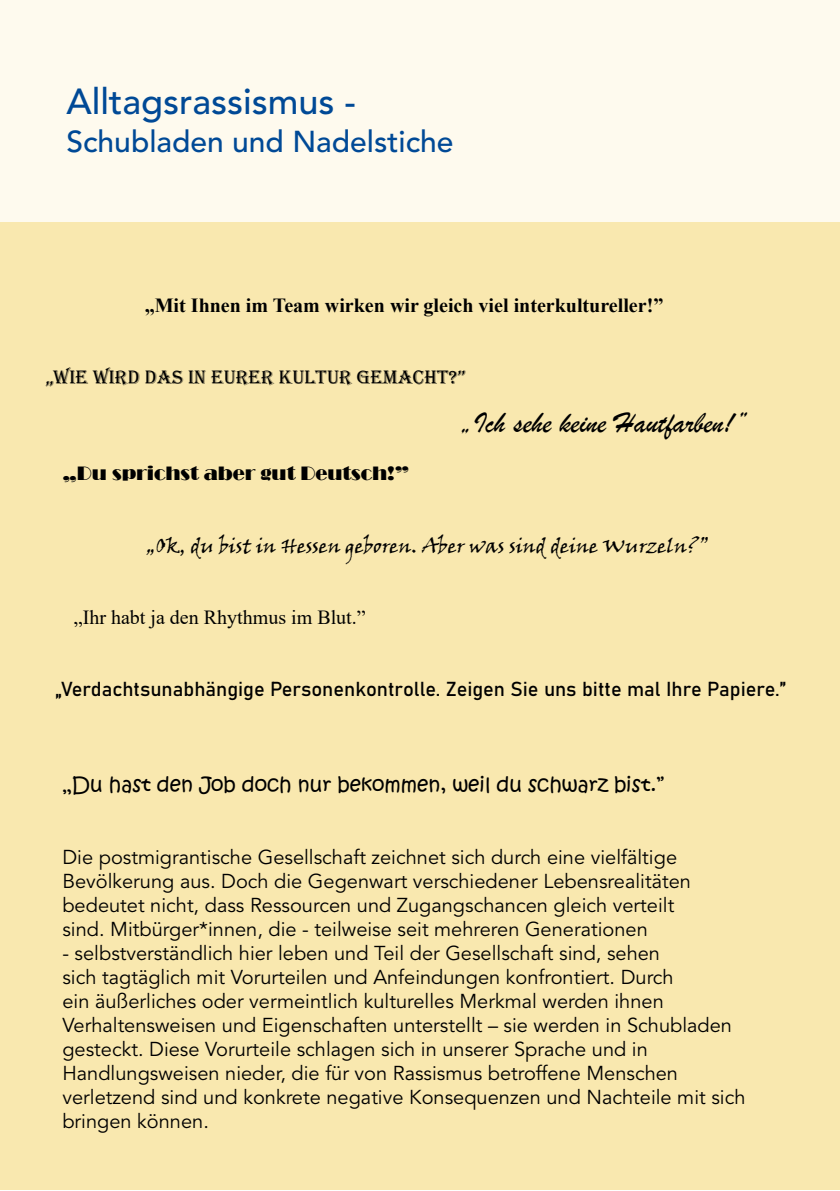
<style>
.page{position:relative;width:840px;height:1191px;background:#fff}
.page>*{position:absolute;margin:0;border:0;box-sizing:border-box;transform-origin:0 0}
.t1{font:500 36px "Avenir LT Std";color:#004996}
.t2{font:30px "Brush Script";color:#000}
.t3{font:500 30px "Avenir LT Std";color:#004996}
.t4{font:20px/24px "Avenir LT Std";color:#000}
.t5{font:20px "Bahnschrift";color:#000}
.t6{font:700 20px "Times New Roman";color:#000}
.t7{font:20px "Viner Hand ITC";color:#000}
.t8{font:20px "Kristen ITC";color:#000}
.t9{font:20px "Algerian";color:#000}
.t10{font:20px "Times New Roman";color:#000}
.t11{font:20px "Broadway";color:#000}
</style>
<div class="page">
<div style="left:0;top:218px;width:839px;height:972px;background:#f9e8af"></div>
<div style="left:0;top:0;width:839px;height:222px;background:#fefaee"></div>
<h1 class="t1" style="left:66px;top:80px;width:291px">Alltagsrassismus -</h1>
<h2 class="t3" style="left:66px;top:124px;width:388px">Schubladen und Nadelstiche</h2>
<p class="t6" style="left:145px;top:291px;width:520px">„Mit Ihnen im Team wirken wir gleich viel interkultureller!”</p>
<p class="t9" style="left:45px;top:366px;width:421px">„Wie Wird das in eurer Kultur gemacht?”</p>
<p class="t2" style="left:459px;top:404px;width:289px">„Ich sehe keine Hautfarben!”</p>
<p class="t11" style="left:62px;top:462px;width:348px">„Du sprichst aber gut Deutsch!”</p>
<p class="t7" style="left:146px;top:533px;width:563px">„Ok, du bist in Hessen geboren. Aber was sind deine Wurzeln?”</p>
<p class="t10" style="left:74px;top:603px;width:293px">„Ihr habt ja den Rhythmus im Blut.”</p>
<p class="t5" style="left:56px;top:676px;width:731px">„Verdachtsunabhängige Personenkontrolle. Zeigen Sie uns bitte mal Ihre Papiere.”</p>
<p class="t8" style="left:62px;top:771px;width:603px">„Du hast den Job doch nur bekommen, weil du schwarz bist.”</p>
<p class="t4" style="left:62px;top:846px;width:629px">Die postmigrantische Gesellschaft zeichnet sich durch eine vielfältige Bevölkerung aus. Doch die Gegenwart verschiedener Lebensrealitäten bedeutet nicht, dass Ressourcen und Zugangschancen gleich verteilt sind. Mitbürger*innen, die - teilweise seit mehreren Generationen</p>
<p class="t4" style="left:62px;top:942px;width:684px">- selbstverständlich hier leben und Teil der Gesellschaft sind, sehen<br>sich tagtäglich mit Vorurteilen und Anfeindungen konfrontiert. Durch<br>ein äußerliches oder vermeintlich kulturelles Merkmal werden ihnen Verhaltensweisen und Eigenschaften unterstellt – sie werden in Schubladen gesteckt. Diese Vorurteile schlagen sich in unserer Sprache und in Handlungsweisen nieder, die für von Rassismus betroffene Menschen verletzend sind und konkrete negative Konsequenzen und Nachteile mit sich bringen können.</p>
</div>
